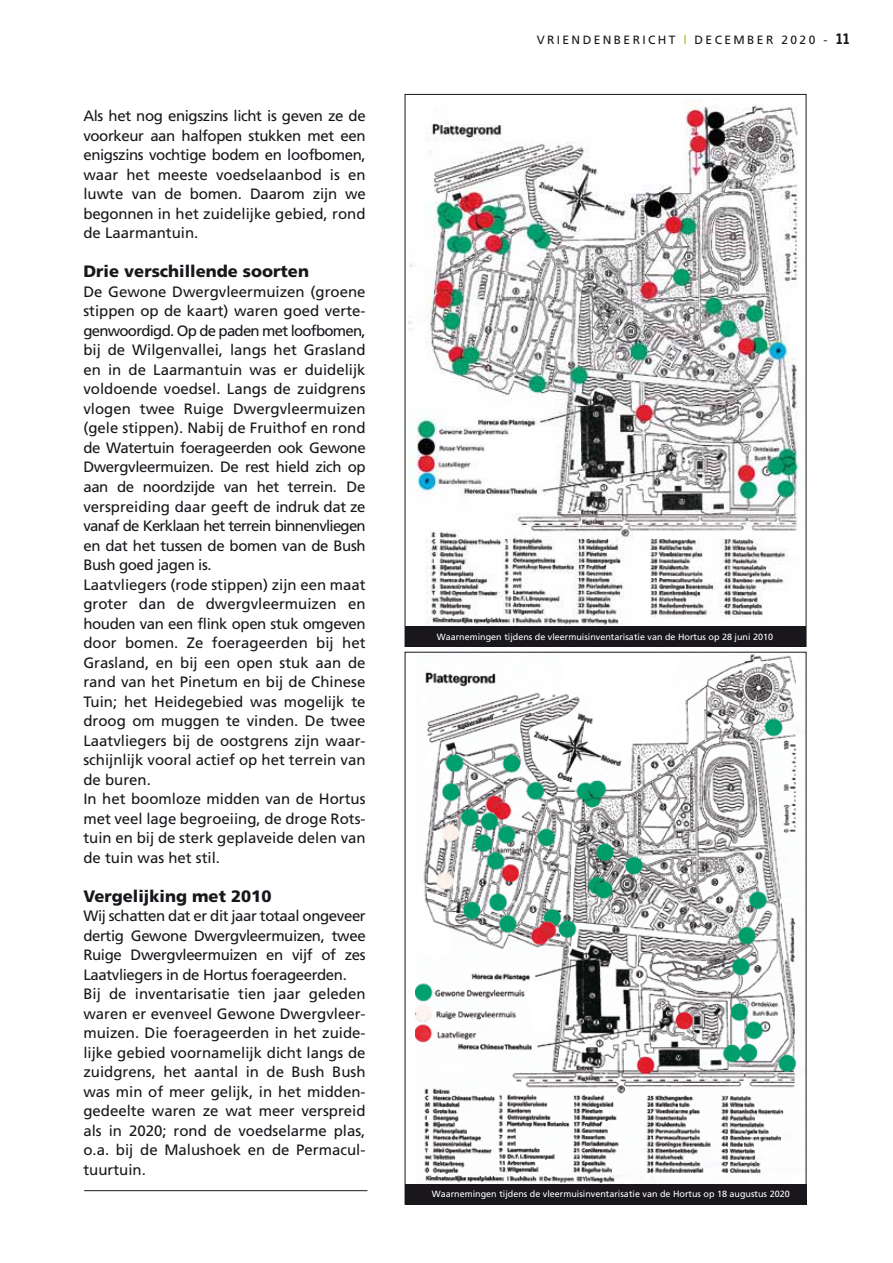
<style>
.page{position:relative;width:893px;height:1263px;background:#fff}
.page>*{position:absolute;margin:0;border:0;box-sizing:border-box;transform-origin:0 0}
.t1{font:900 16.5px "Frutiger";color:#1a171c}
.t2{font:15px/19.5px "Frutiger";color:#1a171c}
.t3{font:12px "Frutiger";letter-spacing:.2em;color:#1a171c}
.t4{font:9px "Frutiger";color:#fff}
.s1{color:#97bf0d}
.s2{font-family:"Share";font-weight:700;font-size:15px}
</style>
<div class="page">
<img style="left:409px;top:99px;width:395px;height:527px">
<img style="left:415px;top:651px;width:392px;height:538px">
<div style="left:405px;top:626px;width:401px;height:20px;background:#1a171c"></div>
<div style="left:405px;top:1184px;width:401px;height:20px;background:#1a171c"></div>
<hr style="left:84px;top:1190px;width:283px;height:1px;background:#1a171c">
<p class="t2" style="left:83px;top:106px;width:284px;text-align:justify">Als het nog enigszins licht is geven ze de voorkeur aan halfopen stukken met een enigszins vochtige bodem en loofbomen, waar het meeste voedselaanbod is en luwte van de bomen. Daarom zijn we begonnen in het zuidelijke gebied, rond de Laarmantuin.</p>
<p class="t1" style="left:83px;top:262px;width:227px">Drie verschillende soorten</p>
<p class="t2" style="left:83px;top:282px;width:284px">De Gewone Dwergvleermuizen (groene stippen op de kaart) waren goed verte&shy;genwoordigd. Op de paden met loofbomen, bij de Wilgenvallei, langs het Grasland en in de Laarmantuin was er duidelijk voldoende voedsel. Langs de zuidgrens vlogen twee Ruige Dwergvleermuizen (gele stippen). Nabij de Fruithof en rond de Watertuin foerageerden ook Gewone Dwergvleermuizen. De rest hield zich op aan de noordzijde van het terrein. De verspreiding daar geeft de indruk dat ze vanaf de Kerklaan het terrein binnenvliegen en dat het tussen de bomen van de Bush Bush goed jagen is.<br>Laatvliegers (rode stippen) zijn een maat groter dan de dwergvleermuizen en houden van een flink open stuk omgeven door bomen. Ze foerageerden bij het Grasland, en bij een open stuk aan de rand van het Pinetum en bij de Chinese Tuin; het Heidegebied was mogelijk te droog om muggen te vinden. De twee Laatvliegers bij de oostgrens zijn waar&shy;schijnlijk vooral actief op het terrein van de buren.<br>In het boomloze midden van de Hortus met veel lage begroeiing, de droge Rots&shy;tuin en bij de sterk geplaveide delen van de tuin was het stil.</p>
<p class="t1" style="left:83px;top:886px;width:190px">Vergelijking met 2010</p>
<p class="t2" style="left:83px;top:906px;width:284px">Wij schatten dat er dit jaar totaal ongeveer dertig Gewone Dwergvleermuizen, twee Ruige Dwergvleermuizen en vijf of zes Laatvliegers in de Hortus foerageerden.<br>Bij de inventarisatie tien jaar geleden waren er evenveel Gewone Dwergvleer&shy;muizen. Die foerageerden in het zuide&shy;lijke gebied voornamelijk dicht langs de zuidgrens, het aantal in de Bush Bush was min of meer gelijk, in het midden&shy;gedeelte waren ze wat meer verspreid als in 2020; rond de voedselarme plas, o.a. bij de Malushoek en de Permacul&shy;tuurtuin.</p>
<p class="t3" style="left:537px;top:33px;width:315px">VRIENDENBERICHT <span class="s1">|</span> DECEMBER 2020 - <span class="s2">11</span></p>
<p class="t4" style="left:437px;top:631px;width:338px">Waarnemingen tijdens de vleermuisinventarisatie van de Hortus op 28 juni 2010</p>
<p class="t4" style="left:432px;top:1189px;width:359px">Waarnemingen tijdens de vleermuisinventarisatie van de Hortus op 18 augustus 2020</p>
</div>
